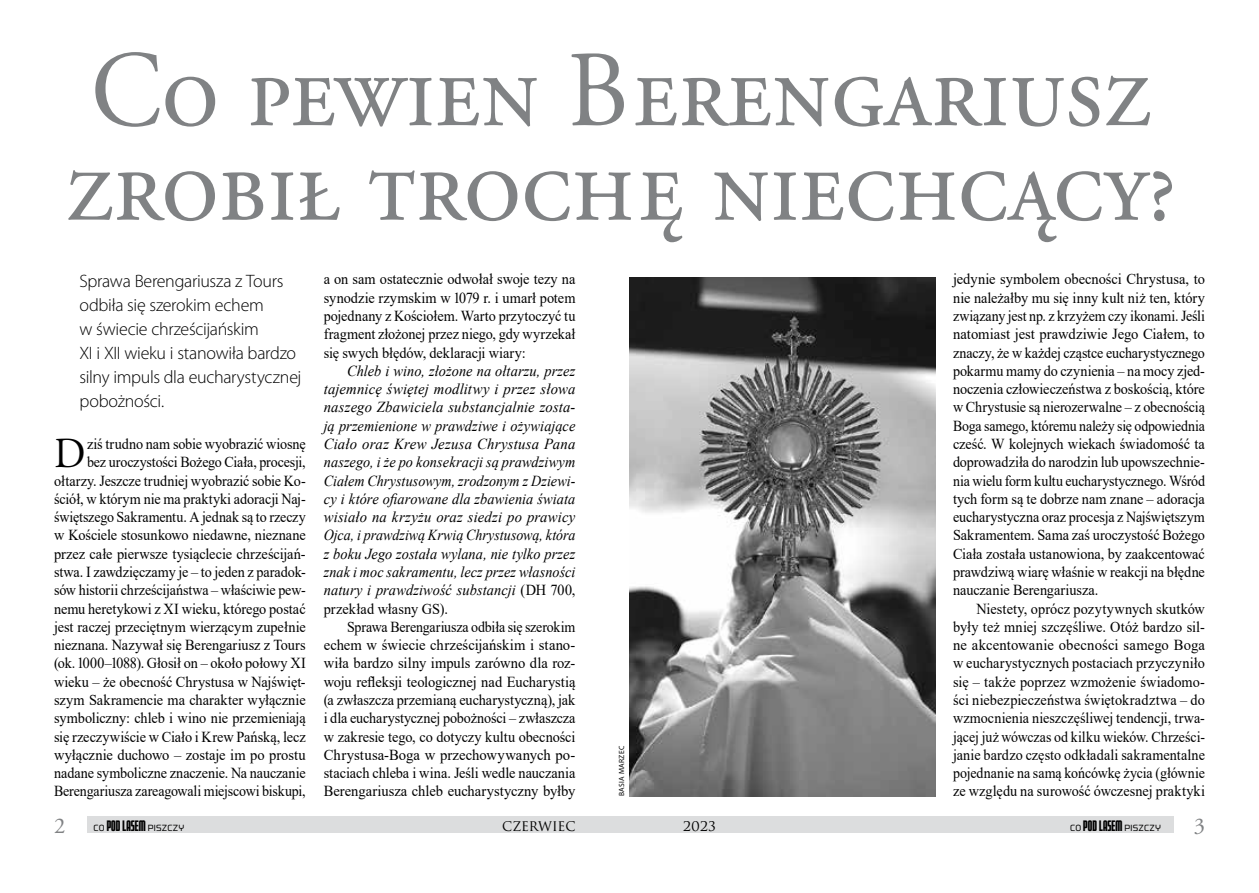
<style>
.page{position:relative;width:1259px;height:893px;background:#fff}
.page>*{position:absolute;margin:0;border:0;box-sizing:border-box;transform-origin:0 0}
.t1{font:108px/94.5px "Adobe Garamond Pro";color:#808284;scale:.94 1}
.t2{font:42.75px "Adobe Garamond Pro";color:#000;scale:.94 1}
.t3{font:22.5px "Adobe Garamond Pro";color:#808284}
.t4{font:300 18px/24px "Myriad Pro";letter-spacing:-.02em;color:#000}
.t5{font:15.3px/18.3px "Times New Roman";letter-spacing:-.005em;color:#000;text-align:right;scale:.93 1}
.t6{font:15.3px/18.3px "Times New Roman";letter-spacing:-.005em;color:#000;text-align:justify;scale:.95 1}
.t7{font:15.3px/18.3px "Times New Roman";letter-spacing:-.005em;color:#000;text-align:justify;scale:.94 1}
.t8{font:italic 15.3px/18.3px "Times New Roman";letter-spacing:.005em;color:#000;text-align:justify;scale:.94 1}
.t9{font:15.3px/18.3px "Times New Roman";letter-spacing:-.005em;color:#000;text-align:justify;scale:.92 1}
.t10{font:15.3px "Trajan Pro";letter-spacing:-.005em;color:#000;scale:.94 1}
.t11{font:9px "Morgan Big";letter-spacing:.03em;color:#000;scale:.94 1}
.t12{font:7.5px "Myriad Pro";letter-spacing:.04em;color:#000}
.s1{font-style:normal}
.s2{font-family:"Morgan Tower Four";font-size:15.3px}
</style>
<div class="page">
<div style="left:87px;top:817px;width:544px;height:16px;background:#dcddde"></div>
<div style="left:629px;top:817px;width:545px;height:16px;background:#dcddde"></div>
<img style="left:629px;top:277px;width:306px;height:519px">
<h1 class="t1" style="left:65px;top:47px;width:1183px">Co pewien Berengariusz zrobił trochę niechcący?</h1>
<p class="t6" style="left:953px;top:270px;width:267px">jedynie symbolem obecności Chrystusa, to nie należałby mu się inny kult niż ten, który związany jest np. z krzyżem czy ikonami. Jeśli natomiast jest prawdziwie Jego Ciałem, to znaczy, że w każdej cząstce eucharystycznego pokarmu mamy do czynienia – na mocy zjed&shy;noczenia człowieczeństwa z boskością, które w Chrystusie są nierozerwalne – z obecnością Boga samego, któremu należy się odpowiednia cześć. W kolejnych wiekach świadomość ta doprowadziła do narodzin lub upowszechnie&shy;nia wielu form kultu eucharystycznego. Wśród tych form są te dobrze nam znane – adoracja eucharystyczna oraz procesja z Najświętszym Sakramentem. Sama zaś uroczystość Bożego Ciała została ustanowiona, by zaakcentować prawdziwą wiarę właśnie w reakcji na błędne nauczanie Berengariusza.</p>
<p class="t7" style="left:953px;top:599px;width:269px;text-indent:23px">Niestety, oprócz pozytywnych skutków były też mniej szczęśliwe. Otóż bardzo sil&shy;ne akcentowanie obecności samego Boga w eucharystycznych postaciach przyczyniło się – także poprzez wzmożenie świadomo&shy;ści niebezpieczeństwa świętokradztwa – do wzmocnienia nieszczęśliwej tendencji, trwa&shy;jącej już wówczas od kilku wieków. Chrześci&shy;janie bardzo często odkładali sakramentalne pojednanie na samą końcówkę życia (głównie</p>
<p class="t7" style="left:324px;top:270px;width:269px">a on sam ostatecznie odwołał swoje tezy na synodzie rzymskim w 1079 r. i umarł potem pojednany z Kościołem. Warto przytoczyć tu fragment złożonej przez niego, gdy wyrzekał się swych błędów, deklaracji wiary:</p>
<p class="t8" style="left:324px;top:361px;width:269px;text-indent:23px">Chleb i wino, złożone na ołtarzu, przez tajemnicę świętej modlitwy i przez słowa naszego Zbawiciela substancjalnie zosta&shy;ją przemienione w prawdziwe i ożywiające Ciało oraz Krew Jezusa Chrystusa Pana naszego, i że po konsekracji są prawdziwym Ciałem Chrystusowym, zrodzonym z Dziewi&shy;cy i które ofiarowane dla zbawienia świata wisiało na krzyżu oraz siedzi po prawicy Ojca, i prawdziwą Krwią Chrystusową, która z boku Jego została wylana, nie tylko przez znak i moc sakramentu, lecz przez własności natury i prawdziwość substancji <span class="s1">(DH 700, przekład własny GS).</span></p>
<p class="t9" style="left:324px;top:617px;width:275px;text-indent:23px">Sprawa Berengariusza odbiła się szerokim echem w świecie chrześcijańskim i stano&shy;wiła bardzo silny impuls zarówno dla roz&shy;woju refleksji teologicznej nad Eucharystią (a zwłaszcza przemianą eucharystyczną), jak i dla eucharystycznej pobożności – zwłaszcza w zakresie tego, co dotyczy kultu obecności Chrystusa-Boga w przechowywanych po&shy;staciach chleba i wina. Jeśli wedle nauczania Berengariusza chleb eucharystyczny byłby</p>
<p class="t4" style="left:80px;top:270px;width:223px">Sprawa Berengariusza z Tours odbiła się szerokim echem<br>w świecie chrześcijańskim<br>XI i XII wieku i stanowiła bardzo silny impuls dla eucharystycznej pobożności.</p>
<h2 class="t2" style="left:54px;top:428px;width:35px">D</h2>
<p class="t5" style="left:54px;top:434px;width:272px">ziś trudno nam sobie wyobrazić wiosnę<br>bez uroczystości Bożego Ciała, procesji, ołtarzy. Jeszcze trudniej wyobrazić sobie Ko&shy;ściół, w którym nie ma praktyki adoracji Naj&shy;świętszego Sakramentu. A jednak są to rzeczy w Kościele stosunkowo niedawne, nieznane przez całe pierwsze tysiąclecie chrześcijań&shy;stwa. I zawdzięczamy je – to jeden z paradok&shy;sów historii chrześcijaństwa – właściwie pew&shy;nemu heretykowi z XI wieku, którego postać jest raczej przeciętnym wierzącym zupełnie nieznana. Nazywał się Berengariusz z Tours (ok. 1000–1088). Głosił on – około połowy XI wieku – że obecność Chrystusa w Najświęt&shy;szym Sakramencie ma charakter wyłącznie symboliczny: chleb i wino nie przemieniają się rzeczywiście w Ciało i Krew Pańską, lecz wyłącznie duchowo – zostaje im po prostu nadane symboliczne znaczenie. Na nauczanie Berengariusza zareagowali miejscowi biskupi,</p>
<p class="t12" style="left:617px;top:796px;width:52px;rotate:-90deg">BASIA MARZEC</p>
<p class="t7" style="left:953px;top:782px;width:269px">ze względu na surowość ówczesnej praktyki</p>
<h3 class="t3" style="left:54px;top:812px;width:13px">2</h3>
<p class="t11" style="left:94px;top:821px;width:98px">CO <span class="s2">POD LASEM</span> PISZCZY</p>
<p class="t10" style="left:502px;top:815px;width:79px">CZERWIEC</p>
<p class="t10" style="left:683px;top:815px;width:37px">2023</p>
<p class="t11" style="left:1070px;top:821px;width:98px">CO <span class="s2">POD LASEM</span> PISZCZY</p>
<h3 class="t3" style="left:1193px;top:812px;width:13px">3</h3>
</div>
